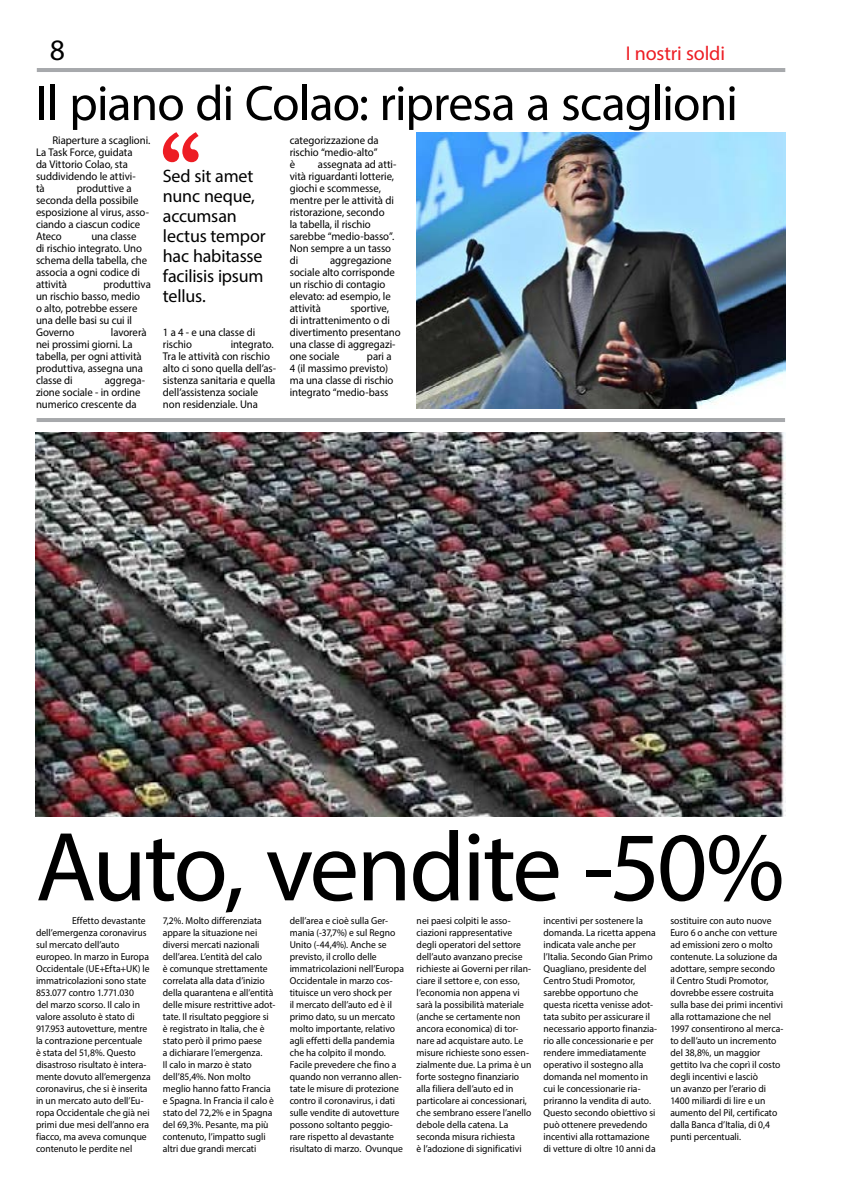
<style>
.page{position:relative;width:842px;height:1191px;background:#fff}
.page>*{position:absolute;margin:0;border:0;box-sizing:border-box;transform-origin:0 0}
.t1{font:99px "Myriad Pro";letter-spacing:-.03em;color:#000}
.t2{font:50px "Myriad Pro";letter-spacing:-.02em;color:#000}
.t3{font:29.7px "Myriad Pro";color:#000}
.t4{font:20px "Myriad Pro";letter-spacing:-.01em;color:#ed1d24}
.t5{font:18px/20px "Myriad Pro";letter-spacing:-.01em;color:#000}
.t6{font:11.2px/12px "Myriad Pro";letter-spacing:-.005em;color:#000;scale:.96 1}
.t7{font:10px/12px "Myriad Pro";color:#000;scale:.96 1}
</style>
<div class="page">
<img style="left:417px;top:132px;width:368px;height:276px">
<img style="left:36px;top:432px;width:749px;height:384px">
<svg style="left:163px;top:132px;width:36px;height:30px"></svg>
<hr style="left:37px;top:68px;width:748px;height:4px;background:#a7a9ac">
<hr style="left:37px;top:418px;width:748px;height:4px;background:#a7a9ac">
<h3 class="t3" style="left:50px;top:32px;width:17px">8</h3>
<h3 class="t4" style="left:626px;top:41px;width:101px">I nostri soldi</h3>
<h2 class="t2" style="left:36px;top:72px;width:703px">Il piano di Colao: ripresa a scaglioni</h2>
<p class="t6" style="left:36px;top:134px;width:121px;text-indent:16px">Riaperture a scaglioni.<br>La Task Force, guidata<br>da Vittorio Colao, sta suddividendo le attivi-<br>tà</p>
<p class="t6" style="left:36px;top:182px;width:119px;text-indent:41px">produttive a seconda della possibile esposizione al virus, asso&shy;ciando a ciascun codice<br>Ateco</p>
<p class="t6" style="left:36px;top:230px;width:117px;text-indent:55px">una classe di rischio integrato. Uno schema della tabella, che associa a ogni codice di attività</p>
<p class="t6" style="left:36px;top:278px;width:121px;text-indent:68px">produttiva un rischio basso, medio<br>o alto, potrebbe essere una delle basi su cui il<br>Governo</p>
<p class="t6" style="left:36px;top:326px;width:117px;text-indent:75px">lavorerà nei prossimi giorni. La tabella, per ogni attività produttiva, assegna una classe di</p>
<p class="t6" style="left:36px;top:374px;width:115px;text-indent:69px">aggrega&shy;zione sociale - in ordine numerico crescente da</p>
<h3 class="t5" style="left:163px;top:166px;width:104px">Sed sit amet nunc neque, accumsan lectus tempor hac habitasse facilisis ipsum tellus.</h3>
<p class="t6" style="left:163px;top:326px;width:98px">1 a 4 - e una classe di rischio</p>
<p class="t6" style="left:163px;top:338px;width:119px;text-indent:68px">integrato.<br>Tra le attività con rischio alto ci sono quella dell’as&shy;sistenza sanitaria e quella dell’assistenza sociale non residenziale. Una</p>
<p class="t6" style="left:290px;top:134px;width:94px;text-align:justify">categorizzazione da rischio “medio-alto” è</p>
<p class="t6" style="left:290px;top:158px;width:113px;text-indent:28px">assegnata ad atti&shy;vità riguardanti lotterie, giochi e scommesse, mentre per le attività di ristorazione, secondo<br>la tabella, il rischio sarebbe “medio-basso”.<br>Non sempre a un tasso di</p>
<p class="t6" style="left:290px;top:254px;width:111px;text-indent:40px">aggregazione sociale alto corrisponde un rischio di contagio elevato: ad esempio, le attività</p>
<p class="t6" style="left:290px;top:302px;width:117px;text-indent:61px">sportive,<br>di intrattenimento o di divertimento presentano una classe di aggregazi&shy;one sociale</p>
<p class="t6" style="left:290px;top:350px;width:110px;text-indent:77px">pari a<br>4 (il massimo previsto) ma una classe di rischio integrato “medio-bass</p>
<h1 class="t1" style="left:36px;top:806px;width:750px">Auto, vendite -50%</h1>
<p class="t7" style="left:36px;top:914px;width:121px;text-indent:36px">Effetto devastante dell’emergenza coronavirus sul mercato dell’auto europeo. In marzo in Europa<br>Occidentale (UE+Efta+UK) le immatricolazioni sono state<br>853.077 contro 1.771.030<br>del marzo scorso. Il calo in valore assoluto è stato di<br>917.953 autovetture, mentre la contrazione percentuale<br>è stata del 51,8%. Questo disastroso risultato è intera&shy;mente dovuto all’emergenza coronavirus, che si è inserita in un mercato auto dell’Eu&shy;ropa Occidentale che già nei primi due mesi dell’anno era fiacco, ma aveva comunque contenuto le perdite nel</p>
<p class="t7" style="left:163px;top:914px;width:119px">7,2%. Molto differenziata appare la situazione nei diversi mercati nazionali dell’area. L’entità del calo<br>è comunque strettamente correlata alla data d’inizio della quarantena e all’entità delle misure restrittive adot&shy;tate. Il risultato peggiore si è registrato in Italia, che è stato però il primo paese<br>a dichiarare l’emergenza.<br>Il calo in marzo è stato dell’85,4%. Non molto meglio hanno fatto Francia e Spagna. In Francia il calo è stato del 72,2% e in Spagna del 69,3%. Pesante, ma più contenuto, l’impatto sugli altri due grandi mercati</p>
<p class="t7" style="left:290px;top:914px;width:120px">dell’area e cioè sulla Ger&shy;mania (-37,7%) e sul Regno<br>Unito (-44,4%). Anche se previsto, il crollo delle immatricolazioni nell’Europa<br>Occidentale in marzo cos&shy;tituisce un vero shock per<br>il mercato dell’auto ed è il primo dato, su un mercato molto importante, relativo agli effetti della pandemia che ha colpito il mondo.<br>Facile prevedere che fino a quando non verranno allen&shy;tate le misure di protezione contro il coronavirus, i dati sulle vendite di autovetture possono soltanto peggio&shy;rare rispetto al devastante risultato di marzo. Ovunque</p>
<p class="t7" style="left:417px;top:914px;width:121px">nei paesi colpiti le asso&shy;ciazioni rappresentative degli operatori del settore dell’auto avanzano precise richieste ai Governi per rilan&shy;ciare il settore e, con esso, l’economia non appena vi sarà la possibilità materiale (anche se certamente non ancora economica) di tor&shy;nare ad acquistare auto. Le misure richieste sono essen&shy;zialmente due. La prima è un forte sostegno finanziario alla filiera dell’auto ed in particolare ai concessionari, che sembrano essere l’anello debole della catena. La seconda misura richiesta<br>è l’adozione di significativi</p>
<p class="t7" style="left:543px;top:914px;width:120px">incentivi per sostenere la domanda. La ricetta appena indicata vale anche per l’Italia. Secondo Gian Primo<br>Quagliano, presidente del<br>Centro Studi Promotor, sarebbe opportuno che questa ricetta venisse adot&shy;tata subito per assicurare il necessario apporto finanzia&shy;rio alle concessionarie e per rendere immediatamente operativo il sostegno alla domanda nel momento in cui le concessionarie ria&shy;priranno la vendita di auto.<br>Questo secondo obiettivo si può ottenere prevedendo incentivi alla rottamazione di vetture di oltre 10 anni da</p>
<p class="t7" style="left:670px;top:914px;width:119px">sostituire con auto nuove<br>Euro 6 o anche con vetture ad emissioni zero o molto contenute. La soluzione da adottare, sempre secondo<br>il Centro Studi Promotor, dovrebbe essere costruita sulla base dei primi incentivi alla rottamazione che nel<br>1997 consentirono al merca&shy;to dell’auto un incremento del 38,8%, un maggior gettito Iva che coprì il costo degli incentivi e lasciò<br>un avanzo per l’erario di<br>1400 miliardi di lire e un aumento del Pil, certificato dalla Banca d’Italia, di 0,4 punti percentuali.</p>
</div>
